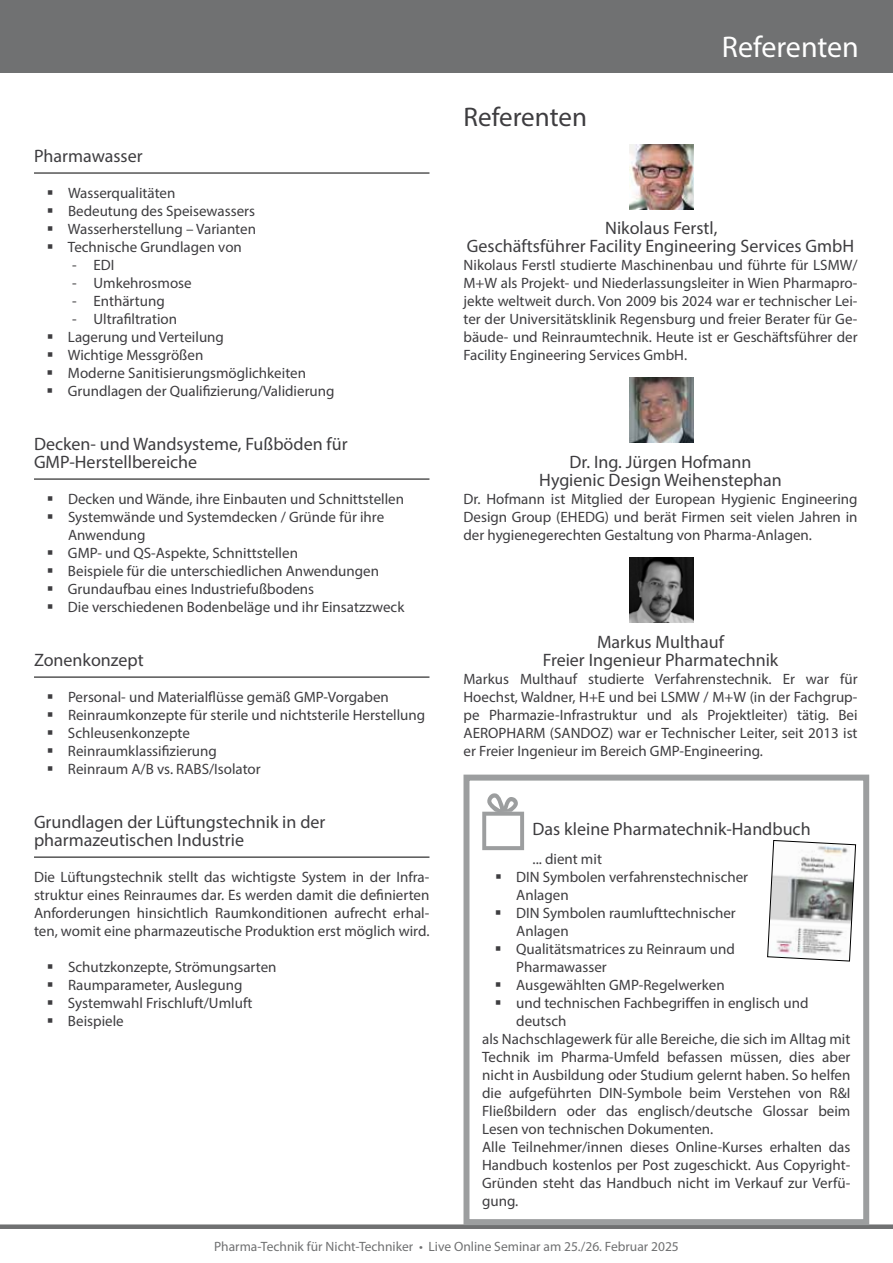
<style>
.page{position:relative;width:893px;height:1263px;background:#fff}
.page>*{position:absolute;margin:0;border:0;box-sizing:border-box;transform-origin:0 0}
.t1{font:30px "Myriad Pro";color:#fff}
.t2{font:27px "Myriad Pro";color:#3e3d40}
.t3{font:18px/18px "Myriad Pro";color:#3e3d40;text-align:center}
.t4{font:15px/18px "Myriad Pro";color:#3e3d40}
.t5{font:13.5px "Myriad Pro";color:#707172}
</style>
<div class="page">
<div style="left:0;top:0;width:893px;height:72px;background:#707172"></div>
<div style="left:0;top:1224px;width:893px;height:5px;background:#707172"></div>
<hr style="left:34px;top:173px;width:395px;height:1px;background:#000">
<hr style="left:34px;top:479px;width:395px;height:1px;background:#000">
<hr style="left:34px;top:677px;width:395px;height:1px;background:#000">
<hr style="left:34px;top:857px;width:395px;height:1px;background:#000">
<svg style="left:482px;top:793px;width:42px;height:57px"></svg>
<div style="left:463px;top:775px;width:406px;height:450px;border:6px solid #9c9e9f"></div>
<img style="left:629px;top:145px;width:64px;height:64px">
<img style="left:629px;top:378px;width:64px;height:64px">
<img style="left:629px;top:558px;width:64px;height:64px">
<svg style="left:767px;top:840px;width:89px;height:121px"></svg>
<p class="t3" style="left:34px;top:147px;width:110px">Pharmawasser</p>
<p class="t4" style="left:68px;top:184px;width:190px">Wasserqualitäten<br>Bedeutung des Speisewassers<br>Wasserherstellung – Varianten<br>Technische Grundlagen von</p>
<p class="t4" style="left:72px;top:256px;width:44px">- EDI</p>
<p class="t4" style="left:72px;top:274px;width:121px">- Umkehrosmose</p>
<p class="t4" style="left:72px;top:292px;width:94px">- Enthärtung</p>
<p class="t4" style="left:68px;top:310px;width:268px">- Ultrafiltration<br>Lagerung und Verteilung<br>Wichtige Messgrößen<br>Moderne Sanitisierungsmöglichkeiten<br>Grundlagen der Qualifizierung/Validierung</p>
<p class="t3" style="left:34px;top:435px;width:315px;text-align:left">Decken- und Wandsysteme, Fußböden für<br>GMP-Herstellbereiche</p>
<p class="t4" style="left:68px;top:490px;width:338px">Decken und Wände, ihre Einbauten und Schnittstellen Systemwände und Systemdecken / Gründe für ihre Anwendung<br>GMP- und QS-Aspekte, Schnittstellen<br>Beispiele für die unterschiedlichen Anwendungen Grundaufbau eines Industriefußbodens<br>Die verschiedenen Bodenbeläge und ihr Einsatzzweck</p>
<p class="t3" style="left:34px;top:651px;width:111px">Zonenkonzept</p>
<p class="t4" style="left:68px;top:688px;width:359px">Personal- und Materialflüsse gemäß GMP-Vorgaben Reinraumkonzepte für sterile und nichtsterile Herstellung Schleusenkonzepte<br>Reinraumklassifizierung<br>Reinraum A/B vs. RABS/Isolator</p>
<h2 class="t2" style="left:463px;top:100px;width:125px">Referenten</h2>
<h1 class="t1" style="left:722px;top:28px;width:139px">Referenten</h1>
<p class="t3" style="left:467px;top:219px;width:389px">Nikolaus Ferstl,<br>Geschäftsführer Facility Engineering Services GmbH</p>
<p class="t4" style="left:463px;top:256px;width:396px;text-align:justify">Nikolaus Ferstl studierte Maschinenbau und führte für LSMW/ M+W als Projekt- und Niederlassungsleiter in Wien Pharmapro&shy;jekte weltweit durch. Von 2009 bis 2024 war er technischer Lei&shy;ter der Universitätsklinik Regensburg und freier Berater für Ge&shy;bäude- und Reinraumtechnik. Heute ist er Geschäftsführer der Facility Engineering Services GmbH.</p>
<p class="t3" style="left:539px;top:453px;width:244px">Dr. Ing. Jürgen Hofmann<br>Hygienic Design Weihenstephan</p>
<p class="t4" style="left:463px;top:490px;width:396px;text-align:justify">Dr. Hofmann ist Mitglied der European Hygienic Engineering Design Group (EHEDG) und berät Firmen seit vielen Jahren in der hygienegerechten Gestaltung von Pharma-Anlagen.</p>
<p class="t3" style="left:543px;top:633px;width:237px">Markus Multhauf<br>Freier Ingenieur Pharmatechnik</p>
<p class="t4" style="left:463px;top:670px;width:396px;text-align:justify">Markus Multhauf studierte Verfahrenstechnik. Er war für Hoechst, Waldner, H+E und bei LSMW / M+W (in der Fachgrup&shy;pe Pharmazie-Infrastruktur und als Projektleiter) tätig. Bei AEROPHARM (SANDOZ) war er Technischer Leiter, seit 2013 ist er Freier Ingenieur im Bereich GMP-Engineering.</p>
<p class="t3" style="left:34px;top:813px;width:293px;text-align:left">Grundlagen der Lüftungstechnik in der pharmazeutischen Industrie</p>
<p class="t4" style="left:34px;top:868px;width:397px;text-align:justify">Die Lüftungstechnik stellt das wichtigste System in der Infra&shy;struktur eines Reinraumes dar. Es werden damit die definierten Anforderungen hinsichtlich Raumkonditionen aufrecht erhal&shy;ten, womit eine pharmazeutische Produktion erst möglich wird.</p>
<p class="t4" style="left:68px;top:958px;width:210px">Schutzkonzepte, Strömungsarten<br>Raumparameter, Auslegung<br>Systemwahl Frischluft/Umluft<br>Beispiele</p>
<p class="t3" style="left:533px;top:820px;width:280px">Das kleine Pharmatechnik-Handbuch</p>
<p class="t4" style="left:533px;top:850px;width:71px">... dient mit</p>
<p class="t4" style="left:516px;top:868px;width:233px">DIN Symbolen verfahrenstechnischer</p>
<p class="t4" style="left:516px;top:886px;width:54px">Anlagen</p>
<p class="t4" style="left:516px;top:904px;width:221px">DIN Symbolen raumlufttechnischer</p>
<p class="t4" style="left:516px;top:922px;width:54px">Anlagen</p>
<p class="t4" style="left:516px;top:940px;width:220px">Qualitätsmatrices zu Reinraum und</p>
<p class="t4" style="left:516px;top:958px;width:92px">Pharmawasser</p>
<p class="t4" style="left:516px;top:976px;width:210px">Ausgewählten GMP-Regelwerken</p>
<p class="t4" style="left:516px;top:994px;width:294px">und technischen Fachbegriffen in englisch und</p>
<p class="t4" style="left:516px;top:1012px;width:52px">deutsch</p>
<p class="t4" style="left:482px;top:1030px;width:370px">als Nachschlagewerk für alle Bereiche, die sich im Alltag mit</p>
<p class="t4" style="left:482px;top:1048px;width:370px">Technik im Pharma-Umfeld befassen müssen, dies aber</p>
<p class="t4" style="left:482px;top:1066px;width:370px">nicht in Ausbildung oder Studium gelernt haben. So helfen</p>
<p class="t4" style="left:482px;top:1084px;width:370px">die aufgeführten DIN-Symbole beim Verstehen von R&amp;I</p>
<p class="t4" style="left:482px;top:1102px;width:370px">Fließbildern oder das englisch/deutsche Glossar beim</p>
<p class="t4" style="left:482px;top:1120px;width:233px">Lesen von technischen Dokumenten.</p>
<p class="t4" style="left:482px;top:1138px;width:370px">Alle Teilnehmer/innen dieses Online-Kurses erhalten das</p>
<p class="t4" style="left:482px;top:1156px;width:370px">Handbuch kostenlos per Post zugeschickt. Aus Copyright-</p>
<p class="t4" style="left:482px;top:1174px;width:370px">Gründen steht das Handbuch nicht im Verkauf zur Verfü-</p>
<p class="t4" style="left:482px;top:1192px;width:38px">gung.</p>
<p class="t5" style="left:214px;top:1238px;width:466px">Pharma-Technik für Nicht-Techniker • Live Online Seminar am 25./26. Februar 2025</p>
</div>
